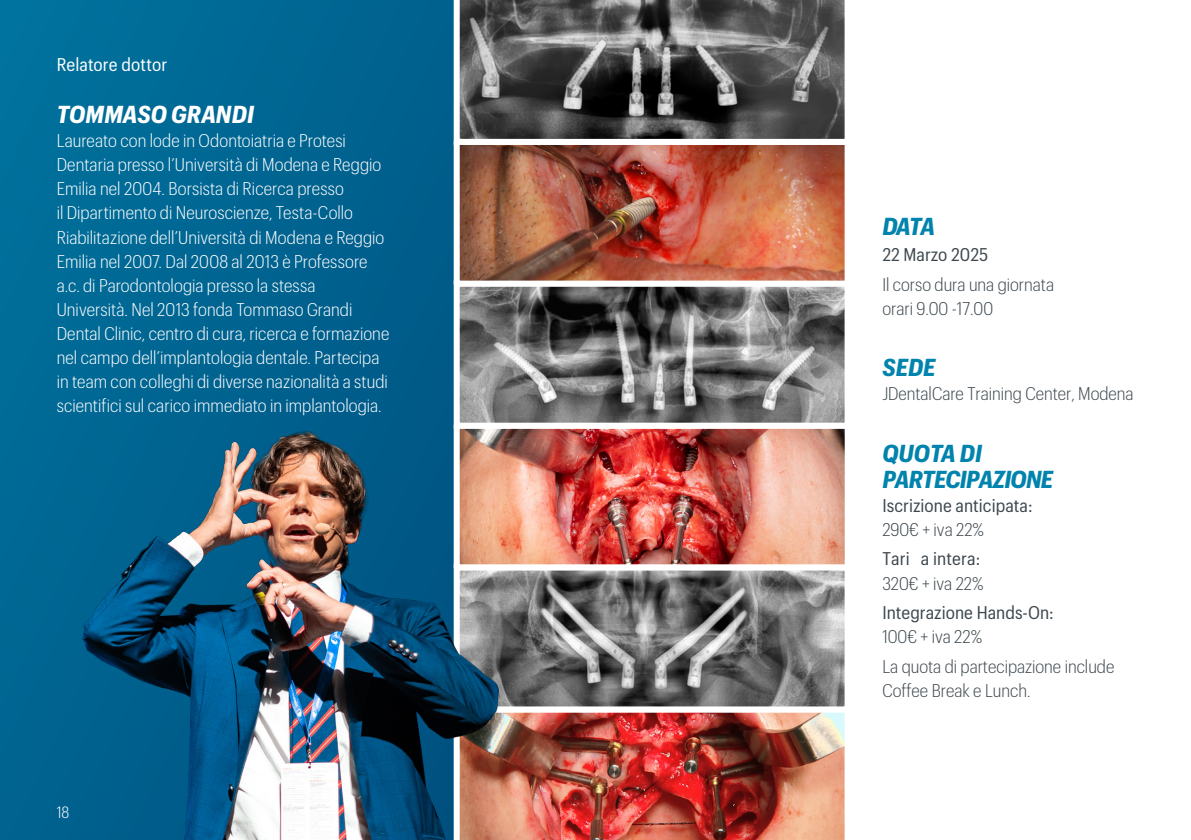
<style>
.page{position:relative;width:1191px;height:840px;background:#fff}
.page>*{position:absolute;margin:0;border:0;box-sizing:border-box;transform-origin:0 0}
.t1{font:italic 700 24px/26px "Graphik Compact";letter-spacing:-.035em;color:#0083ac}
.t2{font:italic 700 24px "Graphik Compact";letter-spacing:.005em;color:#fff}
.t3{font:300 18px/24px "Graphik Compact";letter-spacing:.005em;color:#fff}
.t4{font:300 18px/29.6px "Graphik Compact";color:#3d474e}
.t5{font:18px/24px "Graphik Compact";letter-spacing:.005em;color:#3d474e}
.t6{font:18px "Graphik Compact";letter-spacing:.005em;color:#fff}
.t7{font:300 16px "Graphik Compact";color:#fff}
.s1{font-weight:400}
.s2{font-weight:300}
</style>
<div class="page">
<div style="left:0;top:0;width:454px;height:839px;background:#006692"></div>
<img style="left:461px;top:146px;width:382px;height:559px">
<div style="left:454px;top:422px;width:396px;height:148px;border:6px solid #fff"></div>
<div style="left:454px;top:139px;width:396px;height:147px;border:6px solid #fff"></div>
<img style="left:498px;top:712px;width:347px;height:127px">
<svg style="left:454px;top:0;width:396px;height:145px;background:#616161"></svg>
<div style="left:454px;top:280px;width:396px;height:148px;border:6px solid #fff"></div>
<div style="left:454px;top:564px;width:396px;height:148px;border:6px solid #fff"></div>
<img style="left:83px;top:429px;width:415px;height:410px">
<p class="t6" style="left:57px;top:52px;width:112px">Relatore dottor</p>
<p class="t2" style="left:57px;top:97px;width:199px">TOMMASO GRANDI</p>
<p class="t3" style="left:57px;top:128px;width:334px">Laureato con lode in Odontoiatria e Protesi Dentaria presso l’Università di Modena e Reggio Emilia nel 2004. Borsista di Ricerca presso<br>il Dipartimento di Neuroscienze, Testa-Collo Riabilitazione dell’Università di Modena e Reggio Emilia nel 2007. Dal 2008 al 2013 è Professore a.c. di Parodontologia presso la stessa Università. Nel 2013 fonda Tommaso Grandi Dental Clinic, centro di cura, ricerca e formazione nel campo dell’implantologia dentale. Partecipa in team con colleghi di diverse nazionalità a studi</p>
<p class="t3" style="left:57px;top:392px;width:326px">scientifici sul carico immediato in implantologia.</p>
<p class="t7" style="left:57px;top:800px;width:14px">18</p>
<p class="t1" style="left:882px;top:211px;width:54px">DATA</p>
<p class="t4" style="left:882px;top:239px;width:173px"><span class="s1">22 Marzo 2025<br></span>Il corso dura una giornata</p>
<p class="t4" style="left:882px;top:292px;width:112px">orari 9.00 -17.00</p>
<p class="t1" style="left:882px;top:352px;width:55px">SEDE</p>
<p class="t4" style="left:882px;top:378px;width:253px">JDentalCare Training Center, Modena</p>
<p class="t1" style="left:882px;top:438px;width:172px">QUOTA DI<br>PARTECIPAZIONE</p>
<p class="t5" style="left:882px;top:492px;width:152px">Iscrizione anticipata:<br><span class="s2">290€ + iva 22%</span></p>
<p class="t5" style="left:882px;top:545px;width:103px">Tari a intera:<br><span class="s2">320€ + iva 22%</span></p>
<p class="t5" style="left:882px;top:599px;width:173px">Integrazione Hands-On:<br><span class="s2">100€ + iva 22%</span></p>
<p class="t4" style="left:882px;top:653px;width:233px;line-height:24px">La quota di partecipazione include<br>Coffee Break e Lunch.</p>
</div>
